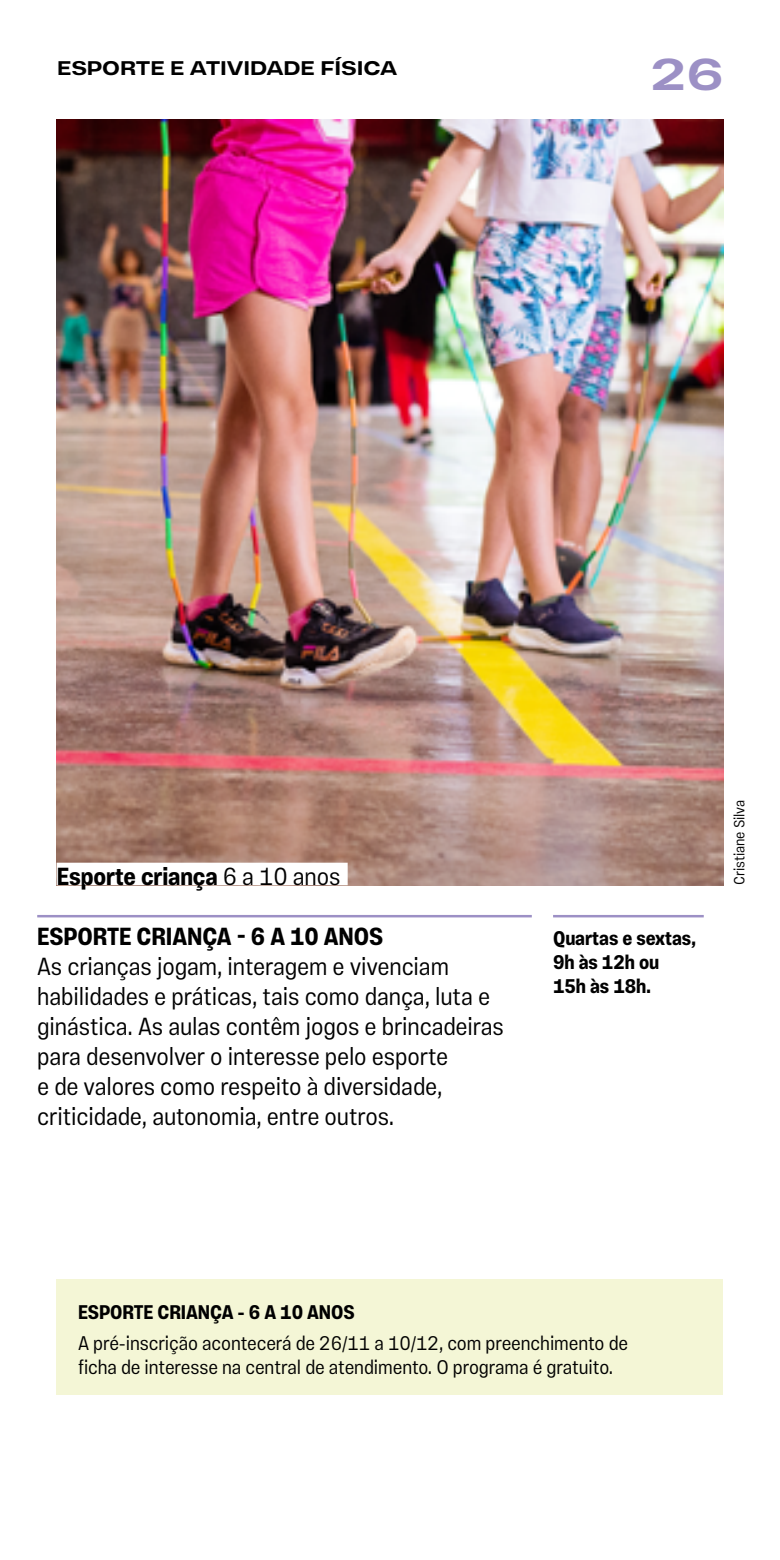
<style>
.page{position:relative;width:780px;height:1560px;background:#fff}
.page>*{position:absolute;margin:0;border:0;box-sizing:border-box;transform-origin:0 0}
.t1{font:700 45px "Vinila Extended";color:#9c90c5}
.t2{font:300 25px/30px "Vinila Condensed";letter-spacing:-.005em;color:#000}
.t3{font:700 25px "Vinila Condensed";letter-spacing:-.005em;color:#000}
.t4{font:300 20px/24px "Vinila Condensed";letter-spacing:-.005em;color:#000}
.t5{font:700 20px/24px "Vinila Condensed";letter-spacing:-.005em;color:#000}
.t6{font:700 20px "Vinila Extended";letter-spacing:-.005em;color:#000}
.t7{font:300 15px "Vinila Condensed";letter-spacing:-.005em;color:#000}
.s1{font-weight:300}
</style>
<div class="page">
<hr style="left:37px;top:914px;width:494px;height:3px;background:#9c90c5">
<hr style="left:553px;top:914px;width:150px;height:3px;background:#9c90c5">
<div style="left:57px;top:1279px;width:666px;height:116px;background:#f4f6d6"></div>
<img style="left:57px;top:120px;width:666px;height:765px">
<div style="left:57px;top:862px;width:290px;height:23px;background:#fff"></div>
<p class="t6" style="left:57px;top:56px;width:341px">ESPORTE E ATIVIDADE FÍSICA</p>
<h1 class="t1" style="left:650px;top:47px;width:75px">26</h1>
<p class="t3" style="left:57px;top:861px;width:285px">Esporte criança <span class="s1">6 a 10 anos</span></p>
<p class="t3" style="left:37px;top:921px;width:347px">ESPORTE CRIANÇA - 6 A 10 ANOS</p>
<p class="t2" style="left:37px;top:951px;width:468px">As crianças jogam, interagem e vivenciam habilidades e práticas, tais como dança, luta e ginástica. As aulas contêm jogos e brincadeiras para desenvolver o interesse pelo esporte<br>e de valores como respeito à diversidade, criticidade, autonomia, entre outros.</p>
<p class="t5" style="left:553px;top:926px;width:145px">Quartas e sextas,<br>9h às 12h ou<br>15h às 18h.</p>
<p class="t7" style="left:730px;top:885px;width:87px;rotate:-90deg">Cristiane Silva</p>
<p class="t5" style="left:78px;top:1299px;width:278px">ESPORTE CRIANÇA - 6 A 10 ANOS</p>
<p class="t4" style="left:78px;top:1330px;width:551px">A pré-inscrição acontecerá de 26/11 a 10/12, com preenchimento de ficha de interesse na central de atendimento. O programa é gratuito.</p>
</div>
